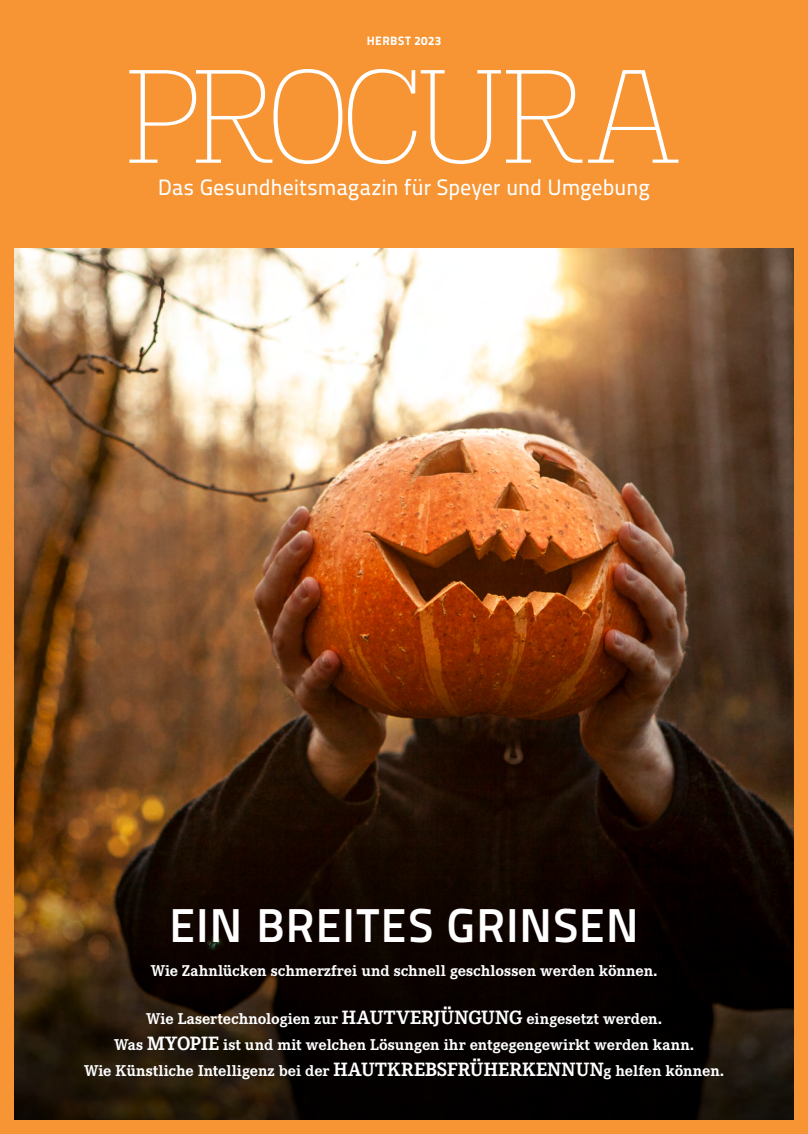
<style>
.page{position:relative;width:808px;height:1134px;background:#f79433}
.page>*{position:absolute;margin:0;border:0;box-sizing:border-box;transform-origin:0 0}
.t1{font:134.88px "Madawaska El";letter-spacing:-.015em;color:#fff}
.t2{font:47.5px "Titillium Maps 26 L 750 wt";letter-spacing:.01em;color:#fff}
.t3{font:22.25px "Titillium Maps 26 L 500 wt";letter-spacing:-.01em;color:#fff}
.t4{font:700 16.25px/26.2px "Corporate E";color:#fff;text-align:center}
.t5{font:12.12px "Titillium Maps 26 L 999 wt";letter-spacing:.03em;color:#fff}
.s1{font-size:20px}
</style>
<div class="page">
<img style="left:14px;top:248px;width:780px;height:598px">
<svg style="left:14px;top:846px;width:780px;height:274px;background:#160b04"></svg>
<p class="t5" style="left:367px;top:31px;width:76px">HERBST 2023</p>
<h1 class="t1" style="left:126px;top:33px;width:557px">PROCURA</h1>
<h3 class="t3" style="left:158px;top:171px;width:493px">Das Gesundheitsmagazin für Speyer und Umgebung</h3>
<h2 class="t2" style="left:169px;top:889px;width:471px">EIN BREITES GRINSEN</h2>
<p class="t4" style="left:151px;top:957px;width:508px">Wie Zahnlücken schmerzfrei und schnell geschlossen werden können.</p>
<p class="t4" style="left:84px;top:1005px;width:641px">Wie Lasertechnologien zur <span class="s1">HAUTVERJÜNGUNG</span> eingesetzt werden.<br>Was <span class="s1">MYOPIE</span> ist und mit welchen Lösungen ihr entgegengewirkt werden kann.<br>Wie Künstliche Intelligenz bei der <span class="s1">HAUTKREBSFRÜHERKENNUN</span>g helfen können.</p>
</div>
